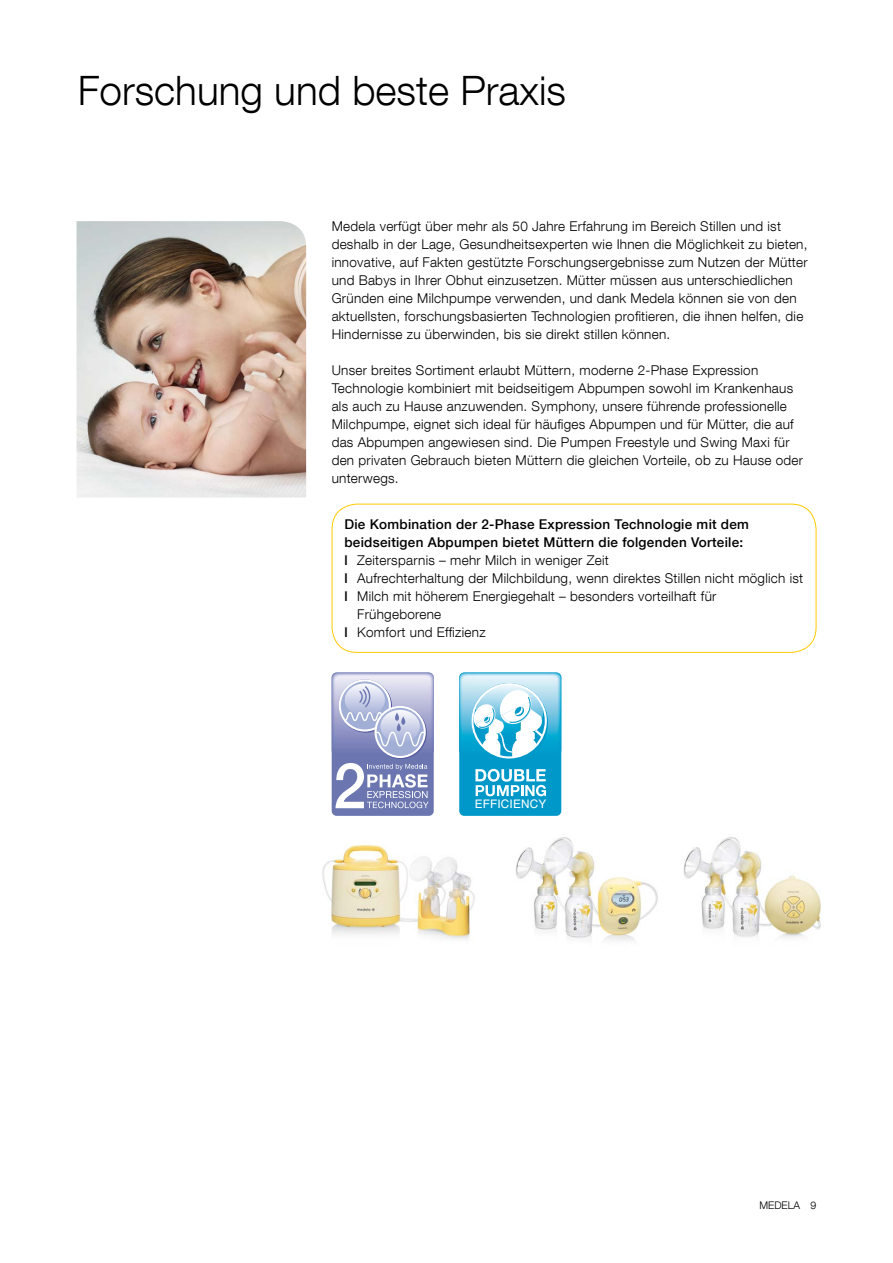
<style>
.page{position:relative;width:893px;height:1263px;background:#fff}
.page>*{position:absolute;margin:0;border:0;box-sizing:border-box;transform-origin:0 0}
.t1{font:300 40.5px "Helvetica Neue LT Com";color:#000}
.t2{font:300 13.5px/18px "Helvetica Neue LT Com";letter-spacing:.02em;color:#000}
.t3{font:500 13.5px "Helvetica Neue LT Com";letter-spacing:.02em;color:#000}
.t4{font:11.7px "Helvetica";letter-spacing:.015em;color:#fff}
.t5{font:300 10.5px "Helvetica Neue LT Com";color:#000}
.s1{font-weight:500}
</style>
<div class="page">
<div style="left:459px;top:672px;width:102px;height:144px;background:#0098c8;border-radius:5px"></div>
<img style="left:459px;top:673px;width:102px;height:82px">
<svg style="left:475px;top:769px;width:71px;height:27px"></svg>
<svg style="left:471px;top:683px;width:76px;height:75px"></svg>
<div style="left:332px;top:672px;width:102px;height:144px;background:#6b76b0;border-radius:5px"></div>
<img style="left:332px;top:673px;width:102px;height:82px">
<svg style="left:336px;top:679px;width:93px;height:129px"></svg>
<img style="left:322px;top:845px;width:153px;height:96px">
<img style="left:77px;top:221px;width:229px;height:276px">
<div style="left:332px;top:504px;width:484px;height:149px;border:1px solid #ffcb00;border-radius:25px"></div>
<img style="left:684px;top:837px;width:137px;height:101px">
<img style="left:516px;top:837px;width:142px;height:104px">
<h1 class="t1" style="left:78px;top:66px;width:490px">Forschung und beste Praxis</h1>
<p class="t2" style="left:332px;top:217px;width:478px">Medela verfügt über mehr als 50 Jahre Erfahrung im Bereich Stillen und ist deshalb in der Lage, Gesundheitsexperten wie Ihnen die Möglichkeit zu bieten, innovative, auf Fakten gestützte Forschungsergebnisse zum Nutzen der Mütter und Babys in Ihrer Obhut einzusetzen. Mütter müssen aus unterschiedlichen Gründen eine Milchpumpe verwenden, und dank Medela können sie von den aktuellsten, forschungsbasierten Technologien profitieren, die ihnen helfen, die Hindernisse zu überwinden, bis sie direkt stillen können.</p>
<p class="t2" style="left:332px;top:361px;width:473px">Unser breites Sortiment erlaubt Müttern, moderne 2-Phase Expression Technologie kombiniert mit beidseitigem Abpumpen sowohl im Krankenhaus als auch zu Hause anzuwenden. Symphony, unsere führende professionelle Milchpumpe, eignet sich ideal für häufiges Abpumpen und für Mütter, die auf das Abpumpen angewiesen sind. Die Pumpen Freestyle und Swing Maxi für den privaten Gebrauch bieten Müttern die gleichen Vorteile, ob zu Hause oder unterwegs.</p>
<p class="t3" style="left:344px;top:516px;width:406px">Die Kombination der 2-Phase Expression Technologie mit dem</p>
<p class="t3" style="left:344px;top:534px;width:400px">beidseitigen Abpumpen bietet Müttern die folgenden Vorteile:</p>
<p class="t2" style="left:344px;top:551px;width:266px"><span class="s1">l</span> Zeitersparnis – mehr Milch in weniger Zeit</p>
<p class="t2" style="left:344px;top:569px;width:460px"><span class="s1">l</span> Aufrechterhaltung der Milchbildung, wenn direktes Stillen nicht möglich ist</p>
<p class="t2" style="left:344px;top:587px;width:373px"><span class="s1">l</span> Milch mit höherem Energiegehalt – besonders vorteilhaft für</p>
<p class="t2" style="left:357px;top:605px;width:86px">Frühgeborene</p>
<p class="t2" style="left:344px;top:623px;width:143px"><span class="s1">l</span> Komfort und Effizienz</p>
<p class="t4" style="left:475px;top:795px;width:73px">EFFICIENCY</p>
<p class="t5" style="left:759px;top:1199px;width:58px">MEDELA 9</p>
</div>
